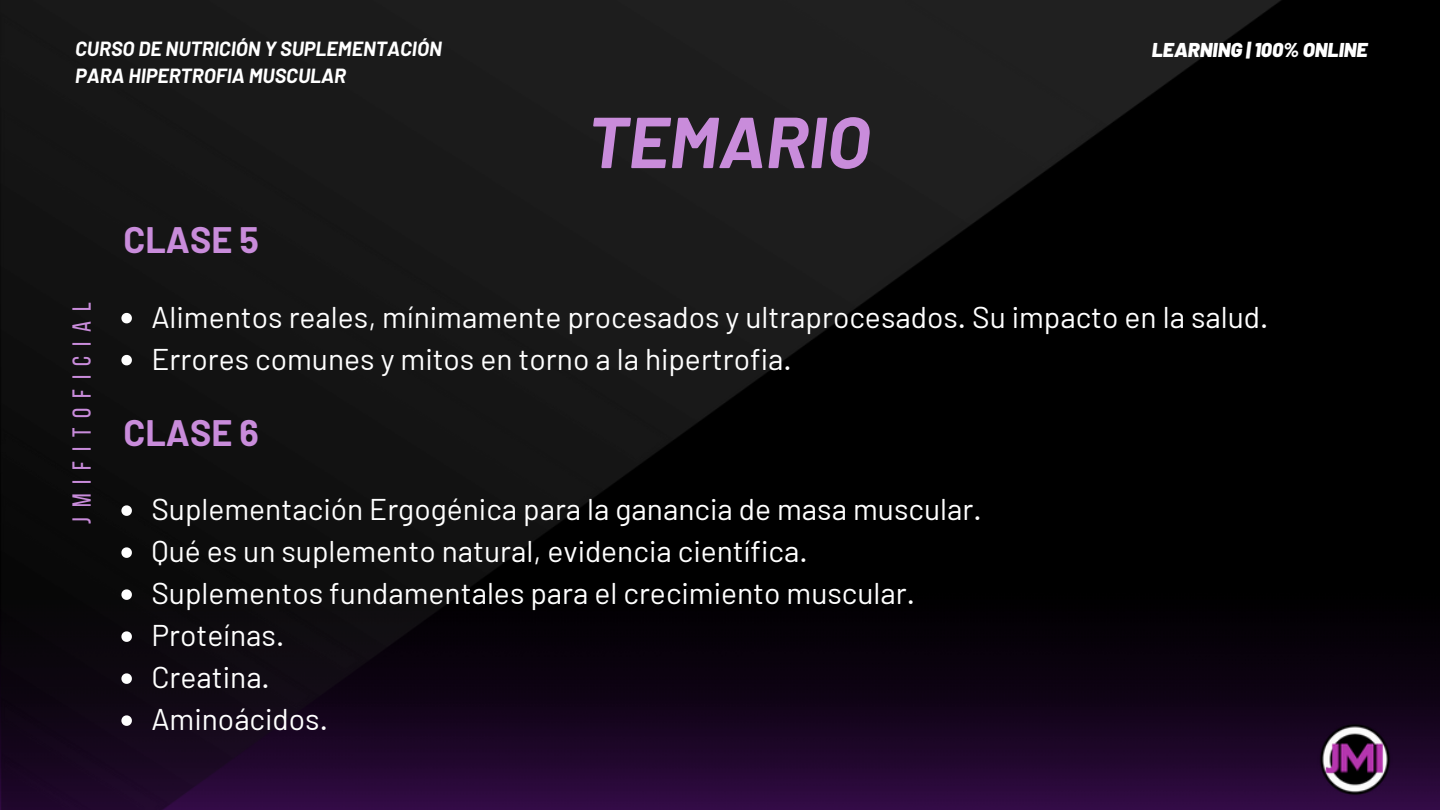
<style>
.page{position:relative;width:1440px;height:810px;background:#000}
.page>*{position:absolute;margin:0;border:0;box-sizing:border-box;transform-origin:0 0}
.t1{font:italic 700 72px "Barlow";color:#c98cdb}
.t2{font:700 36px "Barlow";color:#c98cdb}
.t3{font:30px "Barlow";color:#fff}
.t4{font:26px "Bebas Neue";letter-spacing:.38em;color:#c98cdb}
.t5{font:italic 700 20px "Barlow";color:#fff}
.t6{font:italic 900 20px "Barlow";color:#fff}
</style>
<div class="page">
<img style="left:1282px;top:645px;width:158px;height:165px">
<img style="left:1315px;top:720px;width:80px;height:79px">
<img style="left:0;top:0;width:1282px;height:810px">
<svg style="left:121px;top:313px;width:11px;height:10px"></svg>
<svg style="left:121px;top:355px;width:11px;height:10px"></svg>
<svg style="left:121px;top:505px;width:11px;height:11px"></svg>
<svg style="left:121px;top:547px;width:11px;height:11px"></svg>
<svg style="left:121px;top:589px;width:11px;height:11px"></svg>
<svg style="left:121px;top:631px;width:11px;height:11px"></svg>
<svg style="left:121px;top:673px;width:11px;height:11px"></svg>
<svg style="left:121px;top:715px;width:11px;height:11px"></svg>
<h4 class="t5" style="left:75px;top:36px;width:368px">CURSO DE NUTRICIÓN Y SUPLEMENTACIÓN</h4>
<h2 class="t6" style="left:1152px;top:37px;width:217px">LEARNING | 100% ONLINE</h2>
<h2 class="t5" style="left:75px;top:63px;width:273px">PARA HIPERTROFIA MUSCULAR</h2>
<p class="t4" style="left:71px;top:524px;width:223px;rotate:-90deg">jmifitoficial</p>
<p class="t2" style="left:123px;top:217px;width:137px">CLASE 5</p>
<h1 class="t1" style="left:587px;top:96px;width:284px">TEMARIO</h1>
<p class="t3" style="left:151px;top:298px;width:1118px">Alimentos reales, mínimamente procesados y ultraprocesados. Su impacto en la salud.</p>
<p class="t3" style="left:151px;top:340px;width:642px">Errores comunes y mitos en torno a la hipertrofia.</p>
<p class="t2" style="left:123px;top:410px;width:137px">CLASE 6</p>
<p class="t3" style="left:151px;top:490px;width:832px">Suplementación Ergogénica para la ganancia de masa muscular.</p>
<p class="t3" style="left:151px;top:532px;width:658px">Qué es un suplemento natural, evidencia científica.</p>
<p class="t3" style="left:151px;top:574px;width:765px">Suplementos fundamentales para el crecimiento muscular.</p>
<p class="t3" style="left:151px;top:616px;width:134px">Proteínas.</p>
<p class="t3" style="left:151px;top:658px;width:120px">Creatina.</p>
<p class="t3" style="left:151px;top:700px;width:178px">Aminoácidos.</p>
</div>
